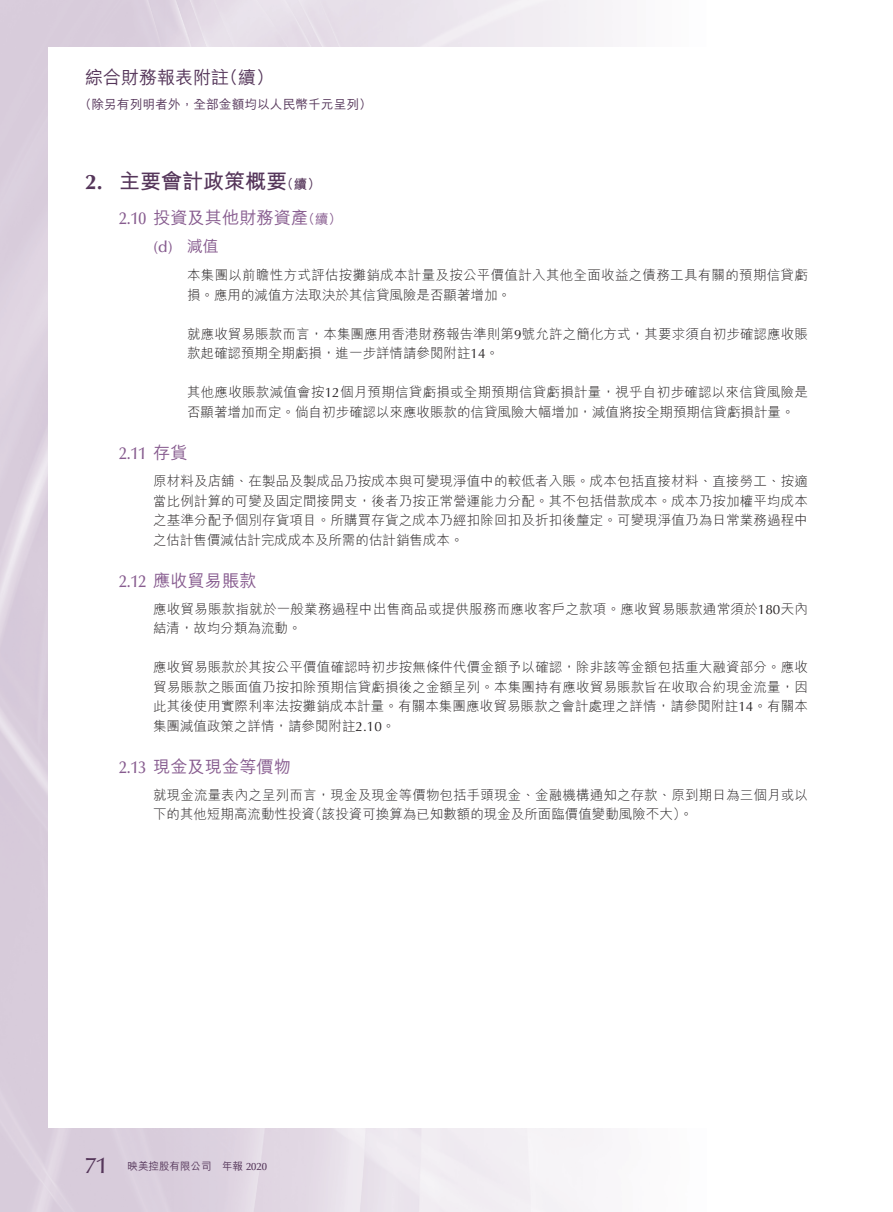
<style>
.page{position:relative;width:893px;height:1212px;background:#fff}
.page>*{position:absolute;margin:0;border:0;box-sizing:border-box;transform-origin:0 0}
.t1{font:21px "M Hei HK Bold E Ten B5 H";color:#55365a}
.t2{font:18px "M Hei HK Medium E Ten B5 H";color:#55365a}
.t3{font:17.25px "M Hei HK Medium E Ten B5 H";color:#875c8f}
.t4{font:500 17.25px "Optima LT Std";color:#875c8f;scale:.9 1}
.t5{font:500 15.75px "Optima LT Std";color:#875c8f}
.t6{font:13.5px/19.5px "M Hei HK Light E Ten B5 H";letter-spacing:.01em;color:#231f20}
.t7{font:12.75px "M Hei HK Medium E Ten B5 H";color:#55365a}
.t8{font:10.5px "M Hei HK Medium E Ten B5 H";color:#55365a}
.s1{font-family:"Optima LT Std";font-weight:700}
.s2{font-size:13.5px}
.s3{font-family:"Optima LT Std";font-weight:500}
.s4{font-family:"M Hei HK Medium E Ten B5 H";font-weight:400}
.s5{font-family:"Optima LT Std"}
.s6{font-family:"Optima LT Std";font-weight:500;font-size:22.5px}
</style>
<div class="page">
<h2 class="t2" style="left:85px;top:71px;width:190px">綜合財務報表附註（續）</h2>
<p class="t7" style="left:79px;top:100px;width:295px">（除另有列明者外，全部金額均以人民幣千元呈列）</p>
<h1 class="t1" style="left:85px;top:173px;width:237px"><span class="s1">2.</span> 主要會計政策概要<span class="s2">（續）</span></h1>
<p class="t3" style="left:119px;top:211px;width:225px"><span class="s3">2.10</span> 投資及其他財務資產<span class="s2">（續）</span></p>
<p class="t5" style="left:153px;top:241px;width:67px">(d) <span class="s4">減值</span></p>
<p class="t6" style="left:187px;top:267px;width:622px">本集團以前瞻性方式評估按攤銷成本計量及按公平價值計入其他全面收益之債務工具有關的預期信貸虧損。應用的減值方法取決於其信貸風險是否顯著增加。</p>
<p class="t6" style="left:187px;top:326px;width:622px">就應收貿易賬款而言，本集團應用香港財務報告準則第<span class="s5">9</span>號允許之簡化方式，其要求須自初步確認應收賬款起確認預期全期虧損，進一步詳情請參閱附註<span class="s5">14</span>。</p>
<p class="t6" style="left:187px;top:384px;width:622px">其他應收賬款減值會按<span class="s5">12</span>個月預期信貸虧損或全期預期信貸虧損計量，視乎自初步確認以來信貸風險是否顯著增加而定。倘自初步確認以來應收賬款的信貸風險大幅增加，減值將按全期預期信貸虧損計量。</p>
<p class="t4" style="left:119px;top:446px;width:78px">2.11 <span class="s4">存貨</span></p>
<p class="t6" style="left:153px;top:473px;width:656px;text-align:justify">原材料及店舖、在製品及製成品乃按成本與可變現淨值中的較低者入賬。成本包括直接材料、直接勞工、按適當比例計算的可變及固定間接開支，後者乃按正常營運能力分配。其不包括借款成本。成本乃按加權平均成本之基準分配予個別存貨項目。所購買存貨之成本乃經扣除回扣及折扣後釐定。可變現淨值乃為日常業務過程中之估計售價減估計完成成本及所需的估計銷售成本。</p>
<p class="t3" style="left:119px;top:574px;width:139px"><span class="s3">2.12</span> 應收貿易賬款</p>
<p class="t6" style="left:153px;top:601px;width:656px">應收貿易賬款指就於一般業務過程中出售商品或提供服務而應收客戶之款項。應收貿易賬款通常須於<span class="s5">180</span>天內結清，故均分類為流動。</p>
<p class="t6" style="left:153px;top:659px;width:656px;text-align:justify">應收貿易賬款於其按公平價值確認時初步按無條件代價金額予以確認，除非該等金額包括重大融資部分。應收貿易賬款之賬面值乃按扣除預期信貸虧損後之金額呈列。本集團持有應收貿易賬款旨在收取合約現金流量，因此其後使用實際利率法按攤銷成本計量。有關本集團應收貿易賬款之會計處理之詳情，請參閱附註<span class="s5">14</span>。有關本集團減值政策之詳情，請參閱附註<span class="s5">2.10</span>。</p>
<p class="t3" style="left:119px;top:760px;width:174px"><span class="s3">2.13</span> 現金及現金等價物</p>
<p class="t6" style="left:153px;top:787px;width:656px">就現金流量表內之呈列而言，現金及現金等價物包括手頭現金、金融機構通知之存款、原到期日為三個月或以下的其他短期高流動性投資（該投資可換算為已知數額的現金及所面臨價值變動風險不大）。</p>
<p class="t8" style="left:85px;top:1162px;width:183px"><span class="s6">71</span> 映美控股有限公司 年報 <span class="s3">2020</span></p>
</div>
